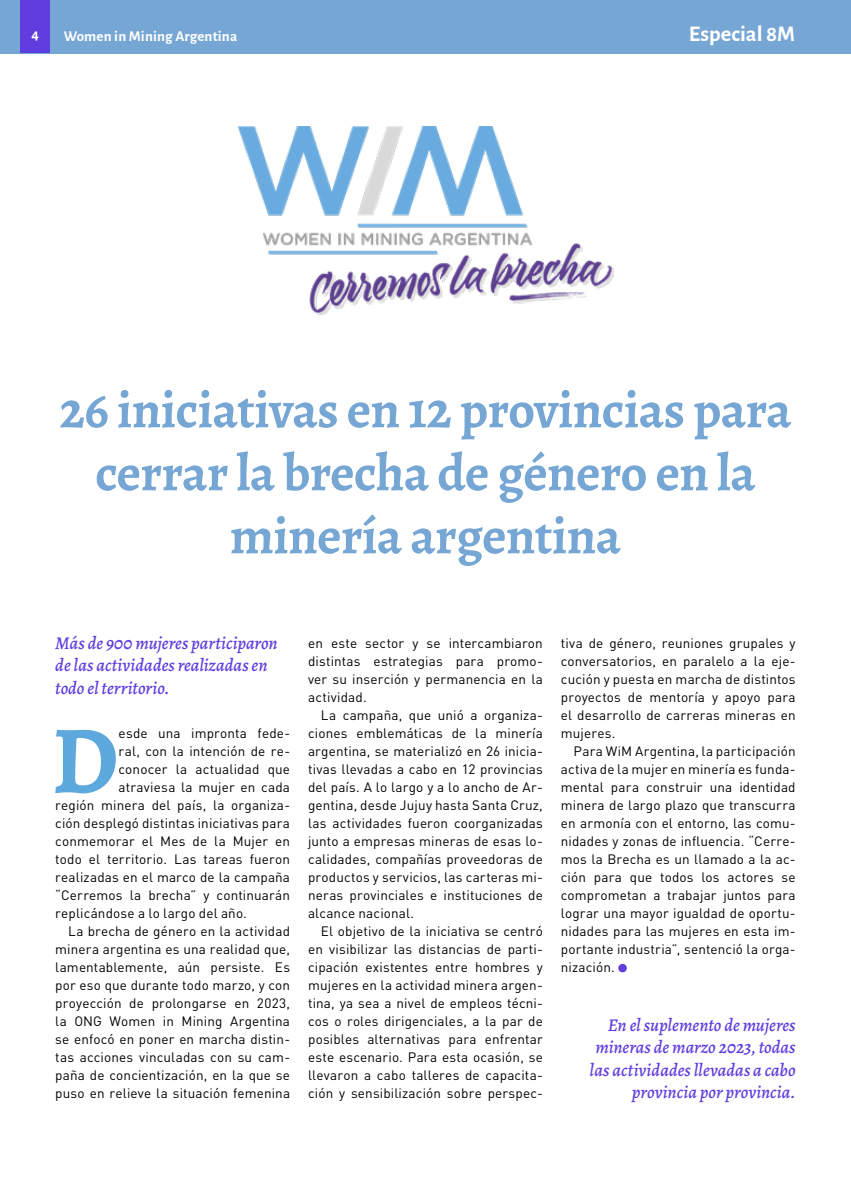
<style>
.page{position:relative;width:851px;height:1191px;background:#fff}
.page>*{position:absolute;margin:0;border:0;box-sizing:border-box;transform-origin:0 0}
.t1{font:700 96.75px "Alegreya";color:#5da9dd}
.t2{font:700 52.5px/63px "Alegreya";letter-spacing:-.01em;color:#76a6d4;text-align:center}
.t3{font:700 22.5px "Alegreya Sans";color:#fff}
.t4{font:italic 500 18px/22.5px "Alegreya";letter-spacing:.005em;color:#5f3ddf}
.t5{font:700 15px "Alegreya Sans";letter-spacing:.01em;color:#fff}
.t6{font:13.5px/18px "DIN Pro";letter-spacing:.01em;color:#000;text-align:justify}
</style>
<div class="page">
<div style="left:0;top:0;width:850px;height:53px;background:#76a6d4"></div>
<hr style="left:850px;top:0;width:1px;height:53px;background:#76a6d4">
<div style="left:21px;top:0;width:29px;height:53px;background:#5f3ddf"></div>
<div style="left:618px;top:963px;width:8px;height:9px;background:#5f3ddf;border-radius:50%"></div>
<img style="left:238px;top:126px;width:375px;height:188px">
<p class="t5" style="left:32px;top:23px;width:9px">4</p>
<p class="t5" style="left:64px;top:25px;width:175px">Women in Mining Argentina</p>
<h3 class="t3" style="left:688px;top:17px;width:108px">Especial 8M</h3>
<h2 class="t2" style="left:59px;top:377px;width:733px">26 iniciativas en 12 provincias para cerrar la brecha de género en la minería argentina</h2>
<h3 class="t4" style="left:55px;top:631px;width:224px">Más de 900 mujeres participaron de las actividades realizadas en todo el territorio.</h3>
<h1 class="t1" style="left:51px;top:693px;width:69px">D</h1>
<p class="t6" style="left:119px;top:724px;width:173px">esde una impronta fede-</p>
<p class="t6" style="left:119px;top:742px;width:173px">ral, con la intención de re-</p>
<p class="t6" style="left:119px;top:760px;width:173px">conocer la actualidad que</p>
<p class="t6" style="left:119px;top:778px;width:173px">atraviesa la mujer en cada</p>
<p class="t6" style="left:55px;top:796px;width:236px">región minera del país, la organiza-</p>
<p class="t6" style="left:55px;top:814px;width:236px">ción desplegó distintas iniciativas para</p>
<p class="t6" style="left:55px;top:832px;width:236px">conmemorar el Mes de la Mujer en</p>
<p class="t6" style="left:55px;top:850px;width:236px">todo el territorio. Las tareas fueron</p>
<p class="t6" style="left:55px;top:868px;width:236px">realizadas en el marco de la campaña</p>
<p class="t6" style="left:55px;top:886px;width:236px">“Cerremos la brecha” y continuarán</p>
<p class="t6" style="left:55px;top:904px;width:193px">replicándose a lo largo del año.</p>
<p class="t6" style="left:68px;top:922px;width:223px">La brecha de género en la actividad</p>
<p class="t6" style="left:55px;top:940px;width:236px">minera argentina es una realidad que,</p>
<p class="t6" style="left:55px;top:958px;width:236px">lamentablemente, aún persiste. Es</p>
<p class="t6" style="left:55px;top:976px;width:236px">por eso que durante todo marzo, y con</p>
<p class="t6" style="left:55px;top:994px;width:236px">proyección de prolongarse en 2023,</p>
<p class="t6" style="left:55px;top:1012px;width:236px">la ONG Women in Mining Argentina</p>
<p class="t6" style="left:55px;top:1029px;width:236px">se enfocó en poner en marcha distin-</p>
<p class="t6" style="left:55px;top:1047px;width:236px">tas acciones vinculadas con su cam-</p>
<p class="t6" style="left:55px;top:1065px;width:236px">paña de concientización, en la que se</p>
<p class="t6" style="left:55px;top:1083px;width:236px">puso en relieve la situación femenina</p>
<p class="t6" style="left:308px;top:633px;width:236px">en este sector y se intercambiaron distintas estrategias para promo&shy;ver su inserción y permanencia en la actividad.</p>
<p class="t6" style="left:308px;top:705px;width:236px;text-indent:13px">La campaña, que unió a organiza&shy;ciones emblemáticas de la minería argentina, se materializó en 26 inicia&shy;tivas llevadas a cabo en 12 provincias del país. A lo largo y a lo ancho de Ar&shy;gentina, desde Jujuy hasta Santa Cruz, las actividades fueron coorganizadas junto a empresas mineras de esas lo&shy;calidades, compañías proveedoras de productos y servicios, las carteras mi&shy;neras provinciales e instituciones de alcance nacional.</p>
<p class="t6" style="left:308px;top:921px;width:236px;text-indent:13px">El objetivo de la iniciativa se centró en visibilizar las distancias de parti&shy;cipación existentes entre hombres y mujeres en la actividad minera argen&shy;tina, ya sea a nivel de empleos técni&shy;cos o roles dirigenciales, a la par de posibles alternativas para enfrentar este escenario. Para esta ocasión, se llevaron a cabo talleres de capacita&shy;ción y sensibilización sobre perspec-</p>
<p class="t6" style="left:560px;top:633px;width:236px">tiva de género, reuniones grupales y conversatorios, en paralelo a la eje&shy;cución y puesta en marcha de distintos proyectos de mentoría y apoyo para el desarrollo de carreras mineras en mujeres.</p>
<p class="t6" style="left:560px;top:741px;width:236px;text-indent:13px">Para WiM Argentina, la participación activa de la mujer en minería es funda&shy;mental para construir una identidad minera de largo plazo que transcurra en armonía con el entorno, las comu&shy;nidades y zonas de influencia. “Cerre&shy;mos la Brecha es un llamado a la ac&shy;ción para que todos los actores se comprometan a trabajar juntos para lograr una mayor igualdad de oportu&shy;nidades para las mujeres en esta im&shy;portante industria”, sentenció la orga&shy;nización.</p>
<h3 class="t4" style="left:589px;top:1013px;width:207px;text-align:right">En el suplemento de mujeres mineras de marzo 2023, todas las actividades llevadas a cabo provincia por provincia.</h3>
</div>
